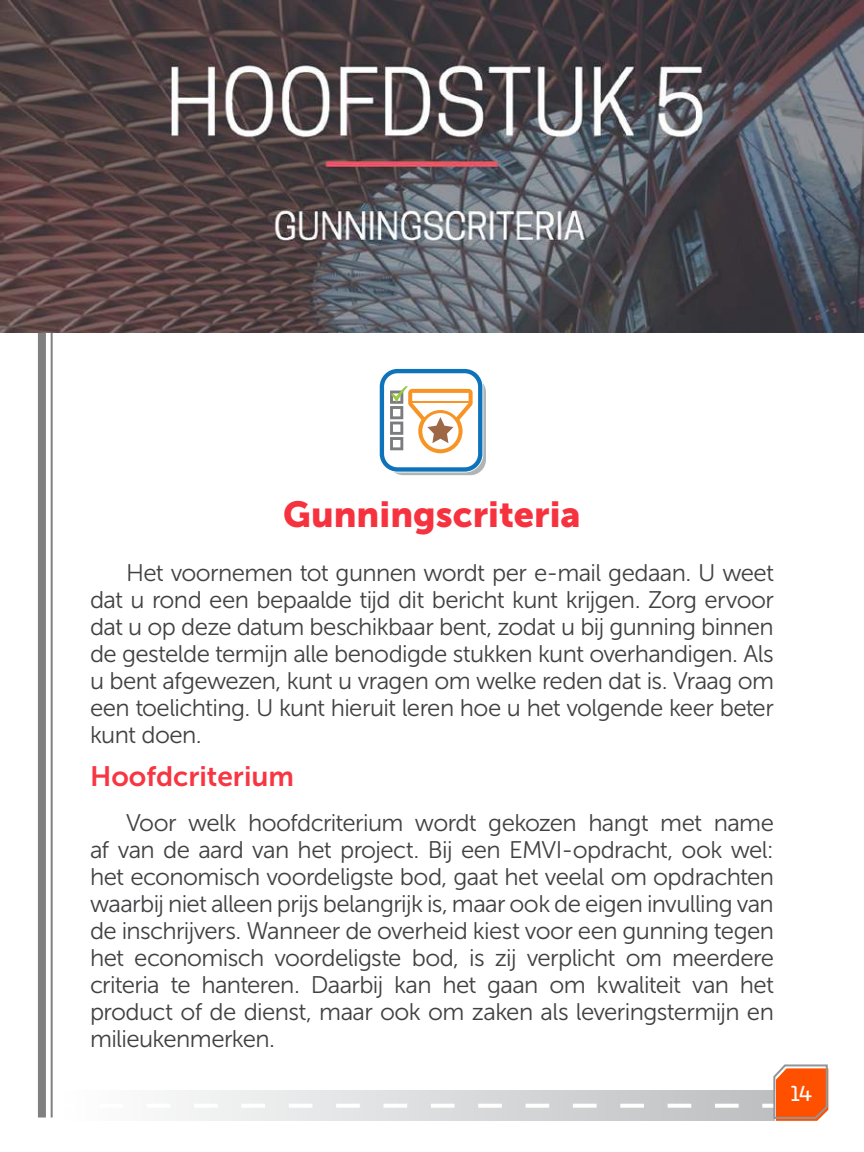
<style>
.page{position:relative;width:864px;height:1152px;background:#fff}
.page>*{position:absolute;margin:0;border:0;box-sizing:border-box;transform-origin:0 0}
.t1{font:36px "Museo Sans 900";color:#f7323f}
.t2{font:28px "Museo Sans 700";color:#f73642}
.t3{font:24px/27px "Museo Sans 300";letter-spacing:-.025em;color:#414042;text-align:justify}
.t4{font:20px "Univia Pro";color:#fff}
</style>
<div class="page">
<div style="left:38px;top:194px;width:8px;height:924px;background:#808080"></div>
<hr style="left:51px;top:194px;width:2px;height:924px;background:#808080">
<div style="left:58px;top:1091px;width:716px;height:30px;background:linear-gradient(to right,#fff,#bdbfc1)"></div>
<hr style="left:64px;top:1104px;width:12px;height:4px;background:#fff">
<svg style="left:99px;top:1104px;width:652px;height:4px"></svg>
<svg style="left:762px;top:1104px;width:10px;height:4px"></svg>
<svg style="left:772px;top:1064px;width:57px;height:57px"></svg>
<img style="left:0;top:0;width:864px;height:333px">
<svg style="left:388px;top:377px;width:98px;height:98px"></svg>
<div style="left:382px;top:371px;width:98px;height:98px;background:#fff;border-radius:16px"></div>
<div style="left:379px;top:368px;width:104px;height:105px;border:6px solid #fff;border-radius:16px"></div>
<div style="left:380px;top:369px;width:102px;height:103px;border:4px solid #0d73ba;border-radius:16px"></div>
<svg style="left:390px;top:386px;width:83px;height:67px"></svg>
<h1 class="t1" style="left:283px;top:494px;width:299px">Gunningscriteria</h1>
<p class="t3" style="left:90px;top:560px;width:686px;text-indent:36px">Het voornemen tot gunnen wordt per e-mail gedaan. U weet dat u rond een bepaalde tijd dit bericht kunt krijgen. Zorg ervoor dat u op deze datum beschikbaar bent, zodat u bij gunning binnen de gestelde termijn alle benodigde stukken kunt overhandigen. Als u bent afgewezen, kunt u vragen om welke reden dat is. Vraag om een toelichting. U kunt hieruit leren hoe u het volgende keer beter kunt doen.</p>
<p class="t2" style="left:90px;top:761px;width:206px">Hoofdcriterium</p>
<p class="t3" style="left:90px;top:809px;width:686px;text-indent:36px">Voor welk hoofdcriterium wordt gekozen hangt met name af van de aard van het project. Bij een EMVI-opdracht, ook wel: het economisch voordeligste bod, gaat het veelal om opdrachten waarbij niet alleen prijs belangrijk is, maar ook de eigen invulling van de inschrijvers. Wanneer de overheid kiest voor een gunning tegen het economisch voordeligste bod, is zij verplicht om meerdere criteria te hanteren. Daarbij kan het gaan om kwaliteit van het product of de dienst, maar ook om zaken als leveringstermijn en milieukenmerken.</p>
<p class="t4" style="left:791px;top:1078px;width:23px">14</p>
</div>
